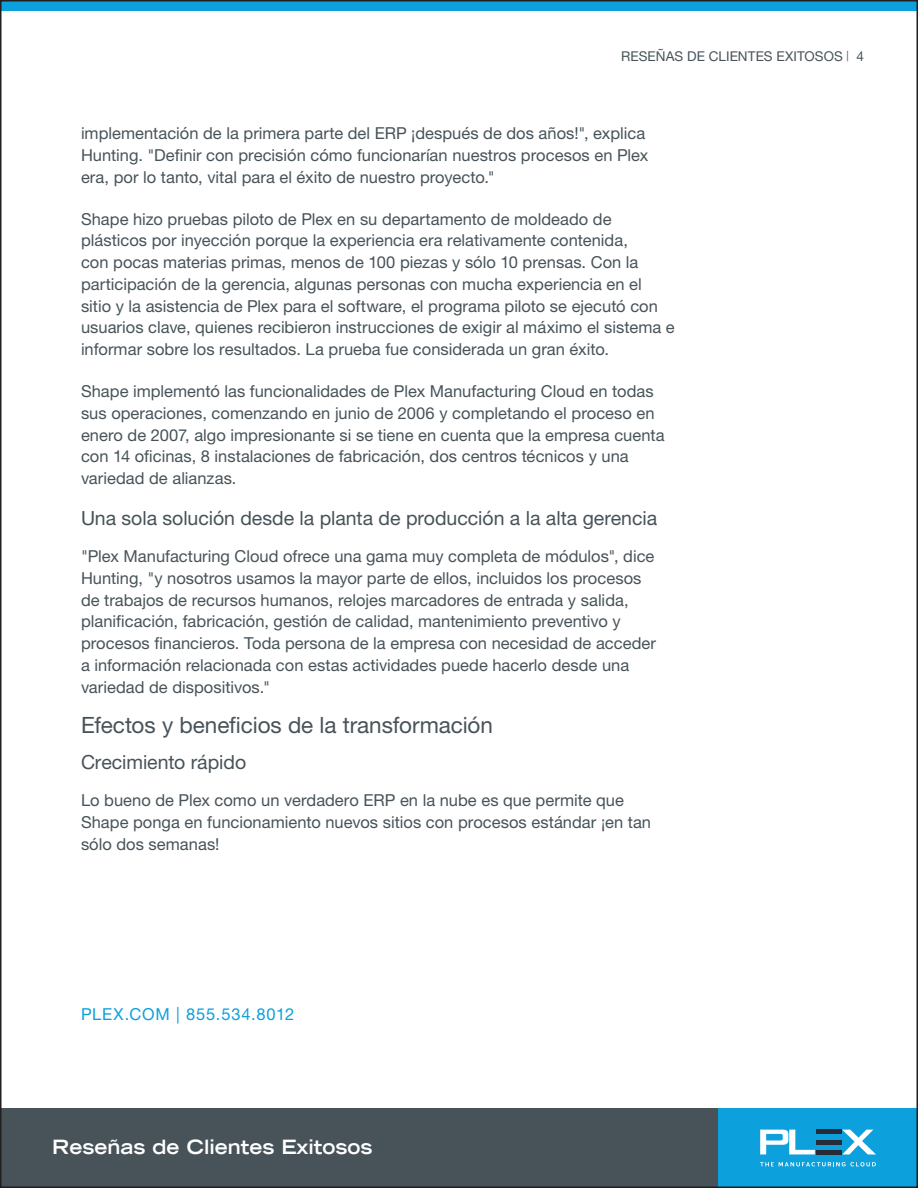
<style>
.page{position:relative;width:918px;height:1188px;background:#fff}
.page>*{position:absolute;margin:0;border:0;box-sizing:border-box;transform-origin:0 0}
.subhead{font:22.5px "Helvetica Neue LT Pro";letter-spacing:-.005em;color:#475359}
.subhead_2{font:19.5px "Helvetica Neue LT Pro";letter-spacing:-.005em;color:#475359}
.t1{font:700 expanded 19.5px "Trade Gothic LT";color:#fff}
.copy{font:16.5px/21.8px "Helvetica Neue LT Pro";color:#475359}
.t2{font:16.5px "Helvetica Neue LT Pro";letter-spacing:.05em;color:#0ca0dc}
.t3{font:13.5px "Helvetica Neue LT Pro";letter-spacing:.005em;color:#475359}
.s1{font-size:10.5px}
</style>
<div class="page">
<div style="left:0;top:1108px;width:735px;height:80px;background:#475359"></div>
<div style="left:718px;top:1108px;width:200px;height:80px;background:#0ca0dc"></div>
<svg style="left:760px;top:1130px;width:55px;height:24px"></svg>
<svg style="left:842px;top:1130px;width:34px;height:24px"></svg>
<hr style="left:816px;top:1150px;width:25px;height:4px;background:#282a38">
<hr style="left:816px;top:1130px;width:25px;height:4px;background:#282a38">
<div style="left:816px;top:1140px;width:25px;height:5px;background:#282a38"></div>
<svg style="left:760px;top:1162px;width:116px;height:4px"></svg>
<div style="left:0;top:0;width:918px;height:11px;background:#0ca0dc"></div>
<p class="t3" style="left:621px;top:48px;width:244px">RESEÑAS DE CLIENTES EXITOSOS <span class="s1">|</span> 4</p>
<p class="copy" style="left:81px;top:122px;width:569px">implementación de la primera parte del ERP ¡después de dos años!", explica<br>Hunting. "Definir con precisión cómo funcionarían nuestros procesos en Plex era, por lo tanto, vital para el éxito de nuestro proyecto."</p>
<p class="copy" style="left:81px;top:208px;width:595px">Shape hizo pruebas piloto de Plex en su departamento de moldeado de plásticos por inyección porque la experiencia era relativamente contenida,<br>con pocas materias primas, menos de 100 piezas y sólo 10 prensas. Con la participación de la gerencia, algunas personas con mucha experiencia en el sitio y la asistencia de Plex para el software, el programa piloto se ejecutó con usuarios clave, quienes recibieron instrucciones de exigir al máximo el sistema e informar sobre los resultados. La prueba fue considerada un gran éxito.</p>
<p class="copy" style="left:81px;top:380px;width:585px">Shape implementó las funcionalidades de Plex Manufacturing Cloud en todas sus operaciones, comenzando en junio de 2006 y completando el proceso en enero de 2007, algo impresionante si se tiene en cuenta que la empresa cuenta con 14 oficinas, 8 instalaciones de fabricación, dos centros técnicos y una variedad de alianzas.</p>
<p class="subhead_2" style="left:81px;top:506px;width:578px">Una sola solución desde la planta de producción a la alta gerencia</p>
<p class="copy" style="left:81px;top:545px;width:577px">"Plex Manufacturing Cloud ofrece una gama muy completa de módulos", dice Hunting, "y nosotros usamos la mayor parte de ellos, incluidos los procesos de trabajos de recursos humanos, relojes marcadores de entrada y salida, planificación, fabricación, gestión de calidad, mantenimiento preventivo y procesos financieros. Toda persona de la empresa con necesidad de acceder a información relacionada con estas actividades puede hacerlo desde una variedad de dispositivos."</p>
<p class="subhead" style="left:81px;top:711px;width:414px">Efectos y beneficios de la transformación</p>
<p class="subhead_2" style="left:81px;top:750px;width:167px">Crecimiento rápido</p>
<p class="copy" style="left:81px;top:789px;width:572px">Lo bueno de Plex como un verdadero ERP en la nube es que permite que<br>Shape ponga en funcionamiento nuevos sitios con procesos estándar ¡en tan sólo dos semanas!</p>
<p class="t2" style="left:81px;top:1004px;width:215px">PLEX.COM | 855.534.8012</p>
<p class="t1" style="left:52px;top:1134px;width:322px">Reseñas de Clientes Exitosos</p>
</div>
